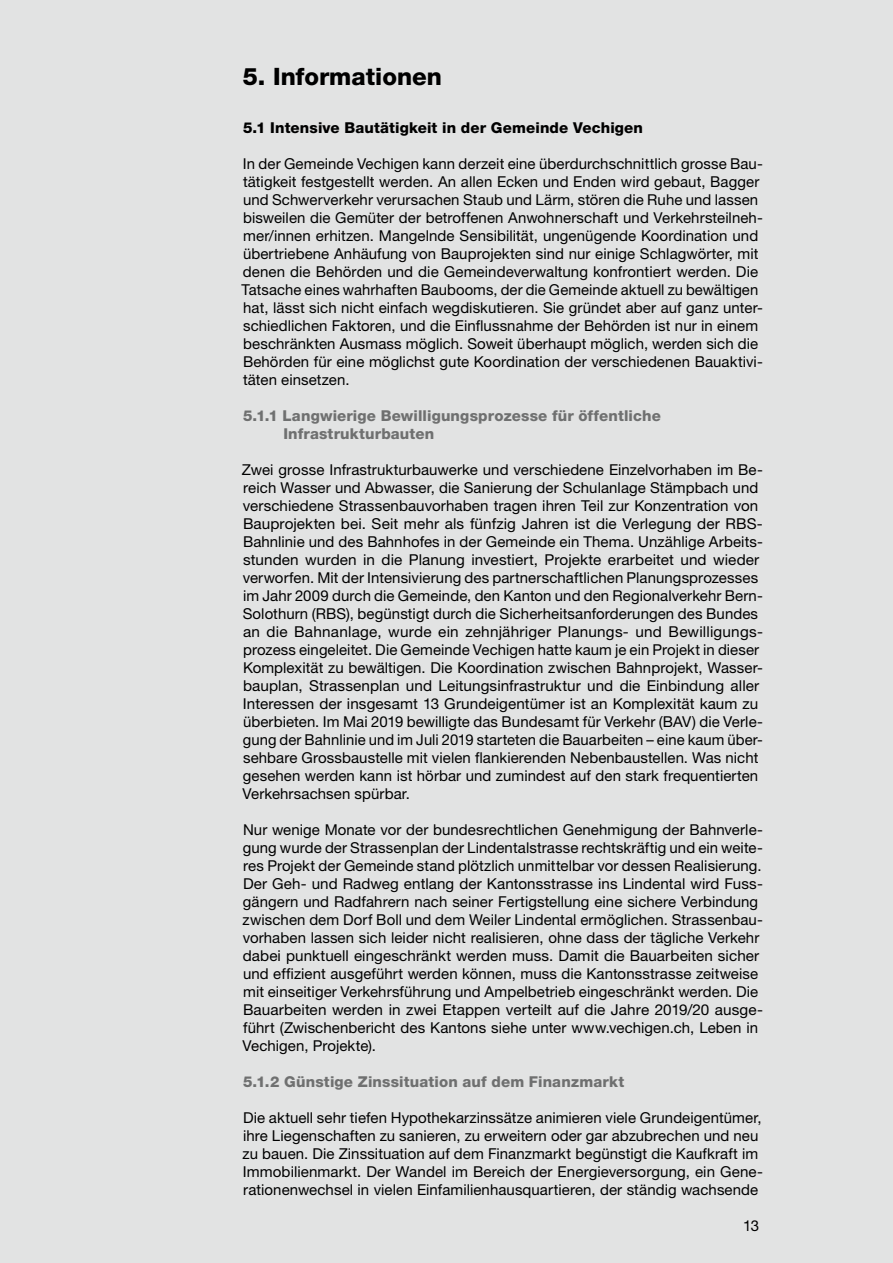
<style>
.page{position:relative;width:893px;height:1263px;background:#e2e3e3}
.page>*{position:absolute;margin:0;border:0;box-sizing:border-box;transform-origin:0 0}
.t1{font:800 24px "Helvetica Neue LT Std";color:#000}
.t2{font:15px/18px "Helvetica Neue LT Std";letter-spacing:.005em;color:#000}
.t3{font:800 15px/18px "Helvetica Neue LT Std";letter-spacing:.01em;color:#6f7070}
.t4{font:800 15px "Helvetica Neue LT Std";letter-spacing:.01em;color:#000}
</style>
<div class="page">
<h1 class="t1" style="left:243px;top:62px;width:201px">5. Informationen</h1>
<p class="t4" style="left:243px;top:118px;width:402px">5.1 Intensive Bautätigkeit in der Gemeinde Vechigen</p>
<p class="t2" style="left:241px;top:154px;width:523px">In der Gemeinde Vechigen kann derzeit eine überdurchschnittlich grosse Bau&shy;tätigkeit festgestellt werden. An allen Ecken und Enden wird gebaut, Bagger und Schwerverkehr verursachen Staub und Lärm, stören die Ruhe und lassen bisweilen die Gemüter der betroffenen Anwohnerschaft und Verkehrsteilneh&shy;mer/innen erhitzen. Mangelnde Sensibilität, ungenügende Koordination und übertriebene Anhäufung von Bauprojekten sind nur einige Schlagwörter, mit denen die Behörden und die Gemeindeverwaltung konfrontiert werden. Die Tatsache eines wahrhaften Baubooms, der die Gemeinde aktuell zu bewältigen hat, lässt sich nicht einfach wegdiskutieren. Sie gründet aber auf ganz unter&shy;schiedlichen Faktoren, und die Einflussnahme der Behörden ist nur in einem beschränkten Ausmass möglich. Soweit überhaupt möglich, werden sich die Behörden für eine möglichst gute Koordination der verschiedenen Bauaktivi&shy;täten einsetzen.</p>
<p class="t3" style="left:283px;top:406px;width:379px;text-indent:-40px">5.1.1 Langwierige Bewilligungsprozesse für öffentliche<br>Infrastrukturbauten</p>
<p class="t2" style="left:242px;top:460px;width:522px">Zwei grosse Infrastrukturbauwerke und verschiedene Einzelvorhaben im Be&shy;reich Wasser und Abwasser, die Sanierung der Schulanlage Stämpbach und verschiedene Strassenbauvorhaben tragen ihren Teil zur Konzentration von Bauprojekten bei. Seit mehr als fünfzig Jahren ist die Verlegung der RBS-Bahnlinie und des Bahnhofes in der Gemeinde ein Thema. Unzählige Arbeits&shy;stunden wurden in die Planung investiert, Projekte erarbeitet und wieder verworfen. Mit der Intensivierung des partnerschaftlichen Planungsprozesses im Jahr 2009 durch die Gemeinde, den Kanton und den Regionalverkehr Bern-Solothurn (RBS), begünstigt durch die Sicherheitsanforderungen des Bundes an die Bahnanlage, wurde ein zehnjähriger Planungs- und Bewilligungs&shy;prozess eingeleitet. Die Gemeinde Vechigen hatte kaum je ein Projekt in dieser Komplexität zu bewältigen. Die Koordination zwischen Bahnprojekt, Wasser&shy;bauplan, Strassenplan und Leitungsinfrastruktur und die Einbindung aller Interessen der insgesamt 13 Grundeigentümer ist an Komplexität kaum zu überbieten. Im Mai 2019 bewilligte das Bundesamt für Verkehr (BAV) die Verle&shy;gung der Bahnlinie und im Juli 2019 starteten die Bauarbeiten – eine kaum über&shy;sehbare Grossbaustelle mit vielen flankierenden Nebenbaustellen. Was nicht gesehen werden kann ist hörbar und zumindest auf den stark frequentierten Verkehrsachsen spürbar.</p>
<p class="t2" style="left:242px;top:820px;width:522px">Nur wenige Monate vor der bundesrechtlichen Genehmigung der Bahnverle&shy;gung wurde der Strassenplan der Lindentalstrasse rechtskräftig und ein weite&shy;res Projekt der Gemeinde stand plötzlich unmittelbar vor dessen Realisierung.<br>Der Geh- und Radweg entlang der Kantonsstrasse ins Lindental wird Fuss&shy;gängern und Radfahrern nach seiner Fertigstellung eine sichere Verbindung zwischen dem Dorf Boll und dem Weiler Lindental ermöglichen. Strassenbau&shy;vorhaben lassen sich leider nicht realisieren, ohne dass der tägliche Verkehr dabei punktuell eingeschränkt werden muss. Damit die Bauarbeiten sicher und effizient ausgeführt werden können, muss die Kantonsstrasse zeitweise mit einseitiger Verkehrsführung und Ampelbetrieb eingeschränkt werden. Die Bauarbeiten werden in zwei Etappen verteilt auf die Jahre 2019/20 ausge&shy;führt (Zwischenbericht des Kantons siehe unter www.vechigen.ch, Leben in Vechigen, Projekte).</p>
<p class="t3" style="left:243px;top:1072px;width:383px">5.1.2 Günstige Zinssituation auf dem Finanzmarkt</p>
<p class="t2" style="left:243px;top:1108px;width:522px">Die aktuell sehr tiefen Hypothekarzinssätze animieren viele Grundeigentümer, ihre Liegenschaften zu sanieren, zu erweitern oder gar abzubrechen und neu zu bauen. Die Zinssituation auf dem Finanzmarkt begünstigt die Kaufkraft im Immobilienmarkt. Der Wandel im Bereich der Energieversorgung, ein Gene&shy;rationenwechsel in vielen Einfamilienhausquartieren, der ständig wachsende</p>
<p class="t2" style="left:743px;top:1216px;width:17px">13</p>
</div>
